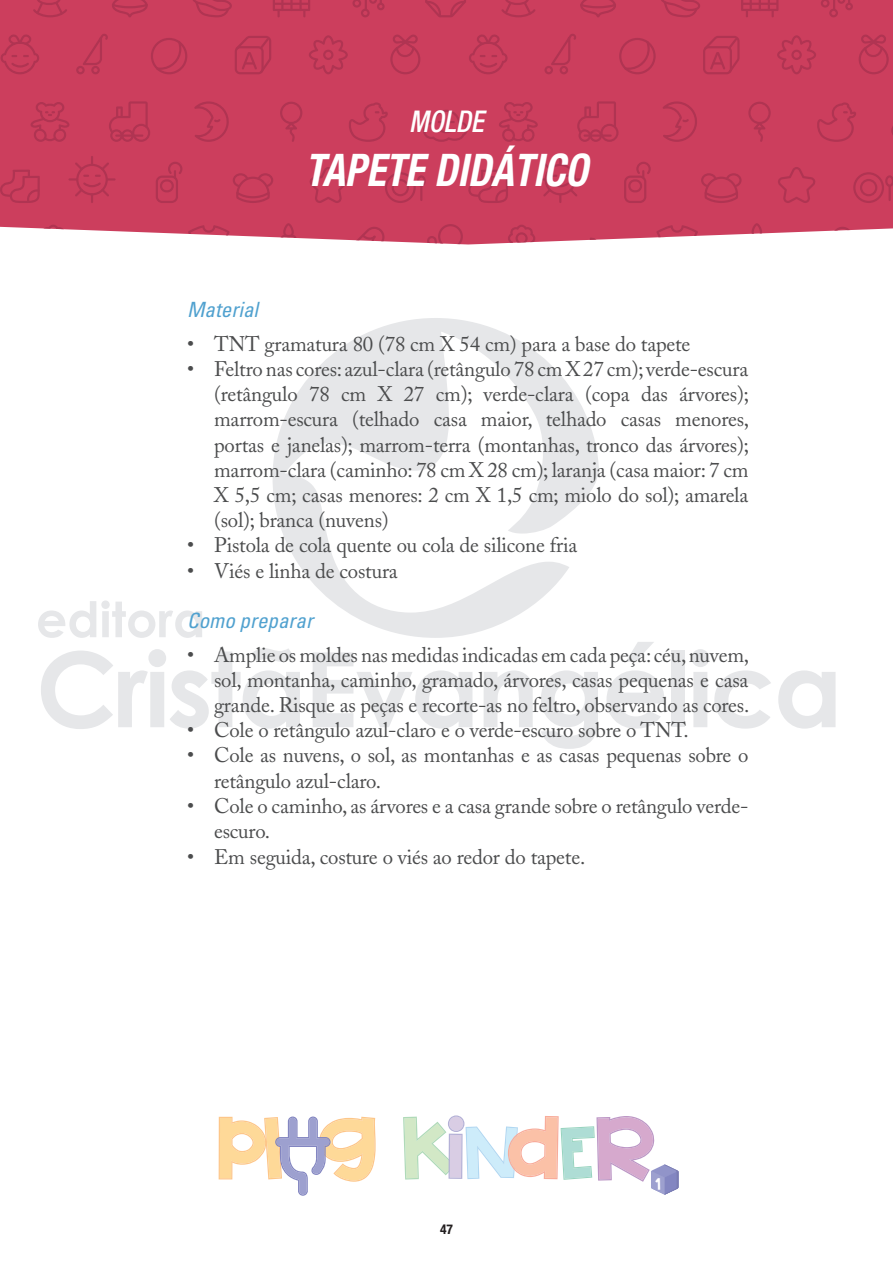
<style>
.page{position:relative;width:893px;height:1263px;background:#fff}
.page>*{position:absolute;margin:0;border:0;box-sizing:border-box;transform-origin:0 0}
.t1{font:italic 700 condensed 45px "Helvetica Neue";color:#fff;scale:.9 1}
.t2{font:italic 500 condensed 30px "Helvetica Neue";color:#fff;scale:.9 1}
.t3{font:21px/25.2px "Adobe Caslon";letter-spacing:-.01em;color:#4b4c4d;text-align:justify}
.t4{font:italic condensed 21px "Univers";color:#50a1cf}
.t5{font:700 condensed 13.5px "Helvetica Neue";color:#231f20}
.t6{font:13.5px "Hello Big Deal";color:#fff}
</style>
<div class="page">
<svg style="left:273px;top:318px;width:326px;height:320px"></svg>
<svg style="left:41px;top:648px;width:259px;height:81px"></svg>
<svg style="left:313px;top:652px;width:159px;height:77px"></svg>
<svg style="left:484px;top:670px;width:49px;height:57px"></svg>
<svg style="left:541px;top:670px;width:57px;height:79px"></svg>
<svg style="left:606px;top:642px;width:59px;height:87px"></svg>
<div style="left:671px;top:650px;width:14px;height:77px;background:#e6e7e9"></div>
<svg style="left:692px;top:649px;width:79px;height:80px"></svg>
<svg style="left:778px;top:670px;width:57px;height:59px"></svg>
<svg style="left:38px;top:600px;width:164px;height:38px"></svg>
<div style="left:0;top:0;width:893px;height:244px;background:#cc3e5d"></div>
<svg style="left:33px;top:0;width:36px;height:17px"></svg>
<svg style="left:76px;top:34px;width:32px;height:40px"></svg>
<svg style="left:112px;top:0;width:36px;height:17px"></svg>
<svg style="left:192px;top:0;width:40px;height:17px"></svg>
<svg style="left:1px;top:34px;width:38px;height:40px"></svg>
<svg style="left:151px;top:38px;width:36px;height:36px"></svg>
<svg style="left:30px;top:102px;width:40px;height:40px"></svg>
<svg style="left:109px;top:101px;width:41px;height:41px"></svg>
<hr style="left:115px;top:134px;width:28px;height:3px;background:#b03452">
<svg style="left:194px;top:101px;width:35px;height:41px"></svg>
<svg style="left:188px;top:225px;width:42px;height:19px"></svg>
<svg style="left:156px;top:162px;width:26px;height:41px"></svg>
<svg style="left:68px;top:156px;width:48px;height:47px"></svg>
<svg style="left:0;top:170px;width:40px;height:33px"></svg>
<svg style="left:107px;top:238px;width:40px;height:6px"></svg>
<svg style="left:40px;top:225px;width:27px;height:19px"></svg>
<svg style="left:280px;top:102px;width:22px;height:40px"></svg>
<svg style="left:273px;top:0;width:37px;height:17px"></svg>
<hr style="left:273px;top:3px;width:36px;height:2px;background:#b03452">
<svg style="left:352px;top:0;width:33px;height:17px"></svg>
<svg style="left:425px;top:0;width:41px;height:17px"></svg>
<svg style="left:390px;top:35px;width:30px;height:39px"></svg>
<svg style="left:346px;top:227px;width:38px;height:17px"></svg>
<svg style="left:348px;top:102px;width:40px;height:40px"></svg>
<svg style="left:422px;top:224px;width:41px;height:21px"></svg>
<svg style="left:385px;top:172px;width:41px;height:31px"></svg>
<svg style="left:309px;top:35px;width:39px;height:39px"></svg>
<svg style="left:235px;top:36px;width:36px;height:38px"></svg>
<svg style="left:233px;top:173px;width:40px;height:30px"></svg>
<svg style="left:423px;top:109px;width:45px;height:33px"></svg>
<svg style="left:276px;top:223px;width:25px;height:21px"></svg>
<svg style="left:309px;top:167px;width:38px;height:36px"></svg>
<svg style="left:501px;top:0;width:36px;height:17px"></svg>
<svg style="left:544px;top:34px;width:32px;height:40px"></svg>
<svg style="left:580px;top:0;width:36px;height:17px"></svg>
<svg style="left:660px;top:0;width:40px;height:17px"></svg>
<svg style="left:469px;top:34px;width:38px;height:40px"></svg>
<svg style="left:619px;top:38px;width:37px;height:36px"></svg>
<svg style="left:498px;top:102px;width:40px;height:40px"></svg>
<svg style="left:577px;top:101px;width:41px;height:41px"></svg>
<hr style="left:584px;top:134px;width:28px;height:3px;background:#b03452">
<svg style="left:663px;top:101px;width:35px;height:41px"></svg>
<svg style="left:656px;top:225px;width:42px;height:19px"></svg>
<svg style="left:624px;top:162px;width:27px;height:41px"></svg>
<svg style="left:537px;top:156px;width:47px;height:47px"></svg>
<svg style="left:468px;top:170px;width:40px;height:33px"></svg>
<svg style="left:575px;top:238px;width:41px;height:6px"></svg>
<svg style="left:508px;top:225px;width:27px;height:19px"></svg>
<svg style="left:748px;top:102px;width:23px;height:40px"></svg>
<svg style="left:741px;top:0;width:37px;height:17px"></svg>
<hr style="left:742px;top:3px;width:35px;height:2px;background:#b03452">
<svg style="left:821px;top:0;width:32px;height:17px"></svg>
<svg style="left:859px;top:35px;width:30px;height:39px"></svg>
<svg style="left:814px;top:227px;width:39px;height:17px"></svg>
<svg style="left:816px;top:102px;width:40px;height:40px"></svg>
<svg style="left:853px;top:172px;width:40px;height:31px"></svg>
<hr style="left:888px;top:185px;width:3px;height:16px;background:#b03452">
<svg style="left:777px;top:35px;width:39px;height:39px"></svg>
<svg style="left:703px;top:36px;width:37px;height:38px"></svg>
<svg style="left:701px;top:173px;width:41px;height:30px"></svg>
<svg style="left:891px;top:109px;width:2px;height:33px"></svg>
<svg style="left:745px;top:223px;width:24px;height:21px"></svg>
<svg style="left:778px;top:167px;width:38px;height:36px"></svg>
<svg style="left:219px;top:1116px;width:157px;height:80px"></svg>
<svg style="left:403px;top:1115px;width:275px;height:79px"></svg>
<h2 class="t2" style="left:409px;top:103px;width:84px">MOLDE</h2>
<h1 class="t1" style="left:305px;top:142px;width:315px">TAPETE DIDÁTICO</h1>
<p class="t4" style="left:187px;top:296px;width:73px">Material</p>
<p class="t3" style="left:187px;top:331px;width:505px">• TNT gramatura 80 (78 cm X 54 cm) para a base do tapete</p>
<p class="t3" style="left:214px;top:356px;width:537px;text-indent:-27px">• Feltro nas cores: azul-clara (retângulo 78 cm X 27 cm); verde-escura (retângulo 78 cm X 27 cm); verde-clara (copa das árvores); marrom-escura (telhado casa maior, telhado casas menores, portas e janelas); marrom-terra (montanhas, tronco das árvores); marrom-clara (caminho: 78 cm X 28 cm); laranja (casa maior: 7 cm X 5,5 cm; casas menores: 2 cm X 1,5 cm; miolo do sol); amarela (sol); branca (nuvens)</p>
<p class="t3" style="left:187px;top:533px;width:392px">• Pistola de cola quente ou cola de silicone fria</p>
<p class="t3" style="left:187px;top:558px;width:212px">• Viés e linha de costura</p>
<p class="t4" style="left:187px;top:607px;width:127px">Como preparar</p>
<p class="t3" style="left:214px;top:642px;width:537px;text-indent:-27px">• Amplie os moldes nas medidas indicadas em cada peça: céu, nuvem, sol, montanha, caminho, gramado, árvores, casas pequenas e casa grande. Risque as peças e recorte-as no feltro, observando as cores.</p>
<p class="t3" style="left:187px;top:718px;width:503px">• Cole o retângulo azul-claro e o verde-escuro sobre o TNT.</p>
<p class="t3" style="left:214px;top:743px;width:536px;text-indent:-27px">• Cole as nuvens, o sol, as montanhas e as casas pequenas sobre o retângulo azul-claro.</p>
<p class="t3" style="left:214px;top:793px;width:536px;text-indent:-27px">• Cole o caminho, as árvores e a casa grande sobre o retângulo verde&shy;escuro.</p>
<p class="t3" style="left:187px;top:844px;width:400px">• Em seguida, costure o viés ao redor do tapete.</p>
<p class="t5" style="left:440px;top:1221px;width:14px">47</p>
<p class="t6" style="left:655px;top:1174px;width:7px">1</p>
</div>
